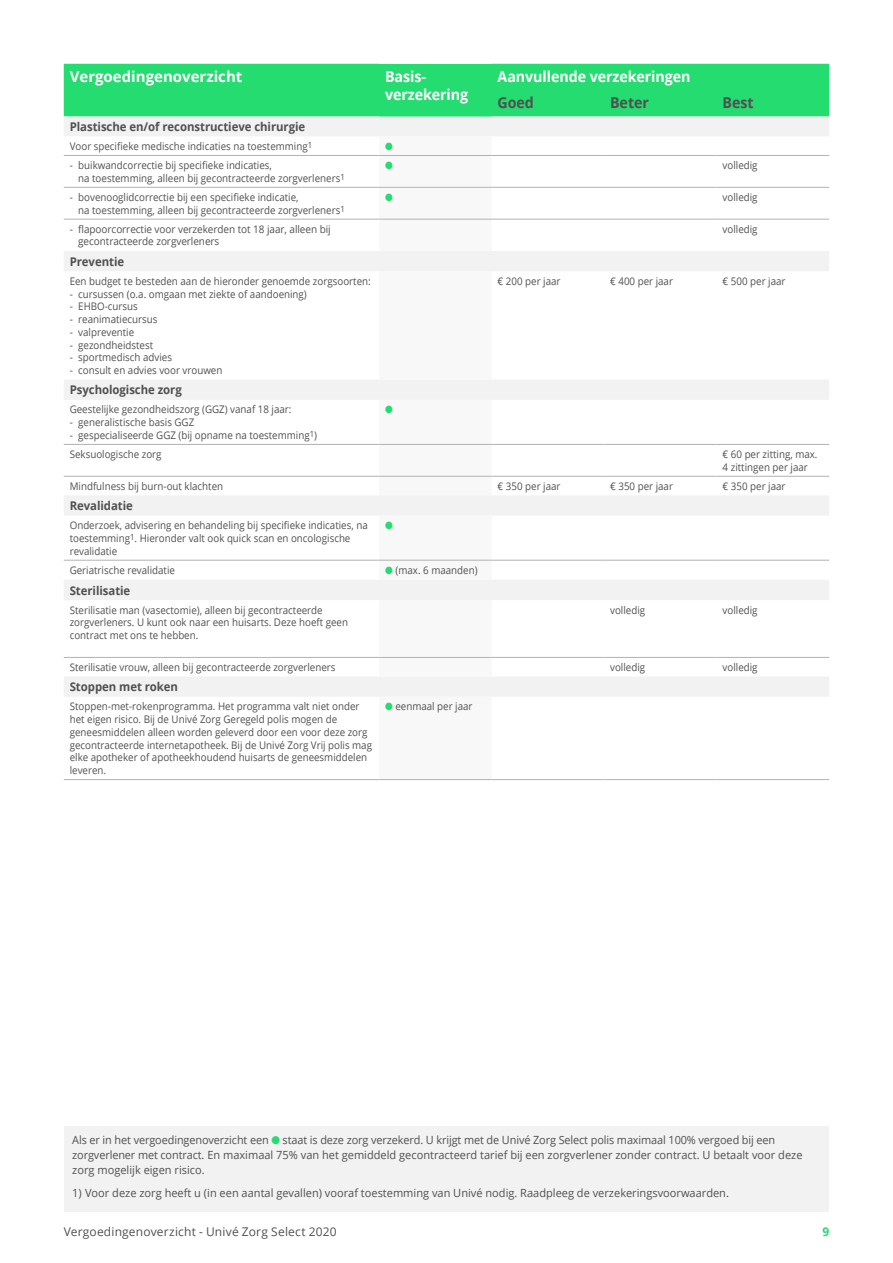
<style>
.page{position:relative;width:893px;height:1263px;background:#fff}
.page>*{position:absolute;margin:0;border:0;box-sizing:border-box;transform-origin:0 0}
.Witte_kop_Boven{font:700 15px/18px "Open Sans";letter-spacing:-.005em;color:#fff;scale:.95 1}
.Witte_kop_Boven-2{font:700 15px "Open Sans";letter-spacing:-.005em;color:#fff}
.t1{font:700 15px "Open Sans";letter-spacing:-.005em;color:#505050;scale:.95 1}
.Bold_kop_8{font:700 12px "Open Sans";letter-spacing:-.005em;color:#505050;scale:.95 1}
.t2{font:12px "Open Sans";letter-spacing:.015em;color:#505050}
.t3{font:700 12px "Open Sans";color:#25dc71}
.Platte_txt_Tabel{font:11.25px/15px "Open Sans";color:#505050}
.Inspringen_Plat_txt{font:10.5px/12.8px "Open Sans";color:#505050;scale:.93 1}
.Inspringen_Plat_txt-2{font:10.5px/12.8px "Open Sans";color:#505050;scale:.95 1}
.Inspringen_Plat_txt-3{font:10.5px "Zapf Dingbats ITC";color:#25dc71;scale:.93 1}
.s1{color:#25dc71}
</style>
<div class="page">
<div style="left:64px;top:1127px;width:764px;height:85px;background:#f2f2f2"></div>
<div style="left:64px;top:64px;width:765px;height:52px;background:#25dc71"></div>
<div style="left:379px;top:64px;width:113px;height:52px;background:#25dc71"></div>
<svg style="left:64px;top:116px;width:765px;height:580px"></svg>
<svg style="left:379px;top:136px;width:113px;height:560px"></svg>
<hr style="left:64px;top:779px;width:315px;height:1px;background:#b2b2b2">
<hr style="left:379px;top:779px;width:113px;height:1px;background:#b2b2b2">
<hr style="left:492px;top:779px;width:112px;height:1px;background:#b2b2b2">
<hr style="left:604px;top:779px;width:113px;height:1px;background:#b2b2b2">
<hr style="left:717px;top:779px;width:112px;height:1px;background:#b2b2b2">
<hr style="left:64px;top:155px;width:315px;height:1px;background:#b2b2b2">
<hr style="left:379px;top:155px;width:113px;height:1px;background:#b2b2b2">
<hr style="left:492px;top:155px;width:112px;height:1px;background:#b2b2b2">
<hr style="left:604px;top:155px;width:113px;height:1px;background:#b2b2b2">
<hr style="left:717px;top:155px;width:112px;height:1px;background:#b2b2b2">
<hr style="left:64px;top:187px;width:315px;height:1px;background:#b2b2b2">
<hr style="left:379px;top:187px;width:113px;height:1px;background:#b2b2b2">
<hr style="left:492px;top:187px;width:112px;height:1px;background:#b2b2b2">
<hr style="left:604px;top:187px;width:113px;height:1px;background:#b2b2b2">
<hr style="left:717px;top:187px;width:112px;height:1px;background:#b2b2b2">
<hr style="left:64px;top:444px;width:315px;height:1px;background:#b2b2b2">
<hr style="left:379px;top:444px;width:113px;height:1px;background:#b2b2b2">
<hr style="left:492px;top:444px;width:112px;height:1px;background:#b2b2b2">
<hr style="left:604px;top:444px;width:113px;height:1px;background:#b2b2b2">
<hr style="left:717px;top:444px;width:112px;height:1px;background:#b2b2b2">
<hr style="left:64px;top:476px;width:315px;height:1px;background:#b2b2b2">
<hr style="left:379px;top:476px;width:113px;height:1px;background:#b2b2b2">
<hr style="left:492px;top:476px;width:112px;height:1px;background:#b2b2b2">
<hr style="left:604px;top:476px;width:113px;height:1px;background:#b2b2b2">
<hr style="left:717px;top:476px;width:112px;height:1px;background:#b2b2b2">
<hr style="left:64px;top:560px;width:315px;height:1px;background:#b2b2b2">
<hr style="left:379px;top:560px;width:113px;height:1px;background:#b2b2b2">
<hr style="left:492px;top:560px;width:112px;height:1px;background:#b2b2b2">
<hr style="left:604px;top:560px;width:113px;height:1px;background:#b2b2b2">
<hr style="left:717px;top:560px;width:112px;height:1px;background:#b2b2b2">
<hr style="left:64px;top:657px;width:315px;height:1px;background:#b2b2b2">
<hr style="left:379px;top:657px;width:113px;height:1px;background:#b2b2b2">
<hr style="left:492px;top:657px;width:112px;height:1px;background:#b2b2b2">
<hr style="left:604px;top:657px;width:113px;height:1px;background:#b2b2b2">
<hr style="left:717px;top:657px;width:112px;height:1px;background:#b2b2b2">
<hr style="left:64px;top:219px;width:315px;height:1px;background:#b2b2b2">
<hr style="left:379px;top:219px;width:113px;height:1px;background:#b2b2b2">
<hr style="left:492px;top:219px;width:112px;height:1px;background:#b2b2b2">
<hr style="left:604px;top:219px;width:113px;height:1px;background:#b2b2b2">
<hr style="left:717px;top:219px;width:112px;height:1px;background:#b2b2b2">
<p class="Witte_kop_Boven-2" style="left:70px;top:66px;width:174px">Vergoedingenoverzicht</p>
<p class="Witte_kop_Boven" style="left:385px;top:67px;width:89px">Basis&shy;verzekering</p>
<p class="Witte_kop_Boven" style="left:498px;top:67px;width:204px">Aanvullende verzekeringen</p>
<p class="t1" style="left:498px;top:92px;width:40px">Goed</p>
<p class="t1" style="left:610px;top:92px;width:42px">Beter</p>
<p class="t1" style="left:723px;top:92px;width:34px">Best</p>
<p class="Bold_kop_8" style="left:70px;top:118px;width:249px">Plastische en/of reconstructieve chirurgie</p>
<p class="Inspringen_Plat_txt" style="left:70px;top:139px;width:262px">Voor specifieke medische indicaties na toestemming<sup>1</sup></p>
<p class="Inspringen_Plat_txt-3" style="left:385px;top:141px;width:10px">●</p>
<p class="Inspringen_Plat_txt-2" style="left:78px;top:159px;width:282px;text-indent:-9px">- buikwandcorrectie bij specifieke indicaties,<br>na toestemming, alleen bij gecontracteerde zorgverleners<sup>1</sup></p>
<p class="Inspringen_Plat_txt-3" style="left:385px;top:160px;width:10px">●</p>
<p class="Inspringen_Plat_txt" style="left:723px;top:159px;width:39px">volledig</p>
<p class="Inspringen_Plat_txt-2" style="left:78px;top:190px;width:282px;text-indent:-9px">- bovenooglidcorrectie bij een specifieke indicatie,<br>na toestemming, alleen bij gecontracteerde zorgverleners<sup>1</sup></p>
<p class="Inspringen_Plat_txt-3" style="left:385px;top:192px;width:10px">●</p>
<p class="Inspringen_Plat_txt" style="left:723px;top:190px;width:39px">volledig</p>
<p class="Inspringen_Plat_txt-2" style="left:78px;top:222px;width:267px;text-indent:-9px">- flapoorcorrectie voor verzekerden tot 18 jaar, alleen bij gecontracteerde zorgverleners</p>
<p class="Inspringen_Plat_txt" style="left:723px;top:222px;width:39px">volledig</p>
<p class="Bold_kop_8" style="left:70px;top:253px;width:59px">Preventie</p>
<p class="Inspringen_Plat_txt" style="left:70px;top:274px;width:325px">Een budget te besteden aan de hieronder genoemde zorgsoorten:</p>
<p class="Inspringen_Plat_txt-2" style="left:70px;top:287px;width:251px">- cursussen (o.a. omgaan met ziekte of aandoening)</p>
<p class="Inspringen_Plat_txt-2" style="left:70px;top:300px;width:73px">- EHBO-cursus</p>
<p class="Inspringen_Plat_txt-2" style="left:70px;top:313px;width:94px">- reanimatiecursus</p>
<p class="Inspringen_Plat_txt-2" style="left:70px;top:325px;width:69px">- valpreventie</p>
<p class="Inspringen_Plat_txt-2" style="left:70px;top:338px;width:89px">- gezondheidstest</p>
<p class="Inspringen_Plat_txt-2" style="left:70px;top:351px;width:109px">- sportmedisch advies</p>
<p class="Inspringen_Plat_txt-2" style="left:70px;top:364px;width:162px">- consult en advies voor vrouwen</p>
<p class="Inspringen_Plat_txt" style="left:498px;top:274px;width:69px">€ 200 per jaar</p>
<p class="Inspringen_Plat_txt" style="left:610px;top:274px;width:69px">€ 400 per jaar</p>
<p class="Inspringen_Plat_txt" style="left:723px;top:274px;width:69px">€ 500 per jaar</p>
<p class="Bold_kop_8" style="left:70px;top:381px;width:119px">Psychologische zorg</p>
<p class="Inspringen_Plat_txt" style="left:70px;top:403px;width:240px">Geestelijke gezondheidszorg (GGZ) vanaf 18 jaar:</p>
<p class="Inspringen_Plat_txt-2" style="left:70px;top:416px;width:133px">- generalistische basis GGZ</p>
<p class="Inspringen_Plat_txt-2" style="left:70px;top:428px;width:262px">- gespecialiseerde GGZ (bij opname na toestemming<sup>1</sup>)</p>
<p class="Inspringen_Plat_txt-3" style="left:385px;top:405px;width:10px">●</p>
<p class="Inspringen_Plat_txt" style="left:70px;top:447px;width:100px">Seksuologische zorg</p>
<p class="Inspringen_Plat_txt" style="left:723px;top:447px;width:104px">€ 60 per zitting, max.<br>4 zittingen per jaar</p>
<p class="Inspringen_Plat_txt" style="left:70px;top:479px;width:166px">Mindfulness bij burn-out klachten</p>
<p class="Inspringen_Plat_txt" style="left:498px;top:479px;width:69px">€ 350 per jaar</p>
<p class="Inspringen_Plat_txt" style="left:610px;top:479px;width:69px">€ 350 per jaar</p>
<p class="Inspringen_Plat_txt" style="left:723px;top:479px;width:69px">€ 350 per jaar</p>
<p class="Bold_kop_8" style="left:70px;top:497px;width:68px">Revalidatie</p>
<p class="Inspringen_Plat_txt" style="left:70px;top:519px;width:322px">Onderzoek, advisering en behandeling bij specifieke indicaties, na toestemming<sup>1</sup>. Hieronder valt ook quick scan en oncologische revalidatie</p>
<p class="Inspringen_Plat_txt-3" style="left:385px;top:520px;width:10px">●</p>
<p class="Inspringen_Plat_txt" style="left:70px;top:563px;width:115px">Geriatrische revalidatie</p>
<p class="Inspringen_Plat_txt" style="left:385px;top:563px;width:101px"><span class="s1">●</span> (max. 6 maanden)</p>
<p class="Bold_kop_8" style="left:70px;top:582px;width:65px">Sterilisatie</p>
<p class="Inspringen_Plat_txt" style="left:70px;top:603px;width:301px">Sterilisatie man (vasectomie), alleen bij gecontracteerde zorgverleners. U kunt ook naar een huisarts. Deze hoeft geen contract met ons te hebben.</p>
<p class="Inspringen_Plat_txt" style="left:610px;top:603px;width:39px">volledig</p>
<p class="Inspringen_Plat_txt" style="left:723px;top:603px;width:39px">volledig</p>
<p class="Inspringen_Plat_txt" style="left:70px;top:660px;width:287px">Sterilisatie vrouw, alleen bij gecontracteerde zorgverleners</p>
<p class="Inspringen_Plat_txt" style="left:610px;top:660px;width:39px">volledig</p>
<p class="Inspringen_Plat_txt" style="left:723px;top:660px;width:39px">volledig</p>
<p class="Bold_kop_8" style="left:70px;top:678px;width:116px">Stoppen met roken</p>
<p class="Inspringen_Plat_txt" style="left:70px;top:700px;width:327px">Stoppen-met-rokenprogramma. Het programma valt niet onder het eigen risico. Bij de Univé Zorg Geregeld polis mogen de geneesmiddelen alleen worden geleverd door een voor deze zorg gecontracteerde internetapotheek. Bij de Univé Zorg Vrij polis mag elke apotheker of apotheekhoudend huisarts de geneesmiddelen leveren.</p>
<p class="Inspringen_Plat_txt" style="left:385px;top:700px;width:96px"><span class="s1">●</span> eenmaal per jaar</p>
<p class="Platte_txt_Tabel" style="left:72px;top:1132px;width:732px">Als er in het vergoedingenoverzicht een <span class="s1">●</span> staat is deze zorg verzekerd. U krijgt met de Univé Zorg Select polis maximaal 100% vergoed bij een zorgverlener met contract. En maximaal 75% van het gemiddeld gecontracteerd tarief bij een zorgverlener zonder contract. U betaalt voor deze zorg mogelijk eigen risico.</p>
<p class="Platte_txt_Tabel" style="left:72px;top:1185px;width:658px">1) Voor deze zorg heeft u (in een aantal gevallen) vooraf toestemming van Univé nodig. Raadpleeg de verzekeringsvoorwaarden.</p>
<p class="t2" style="left:64px;top:1224px;width:274px">Vergoedingenoverzicht - Univé Zorg Select 2020</p>
<p class="t3" style="left:822px;top:1223px;width:8px">9</p>
</div>
